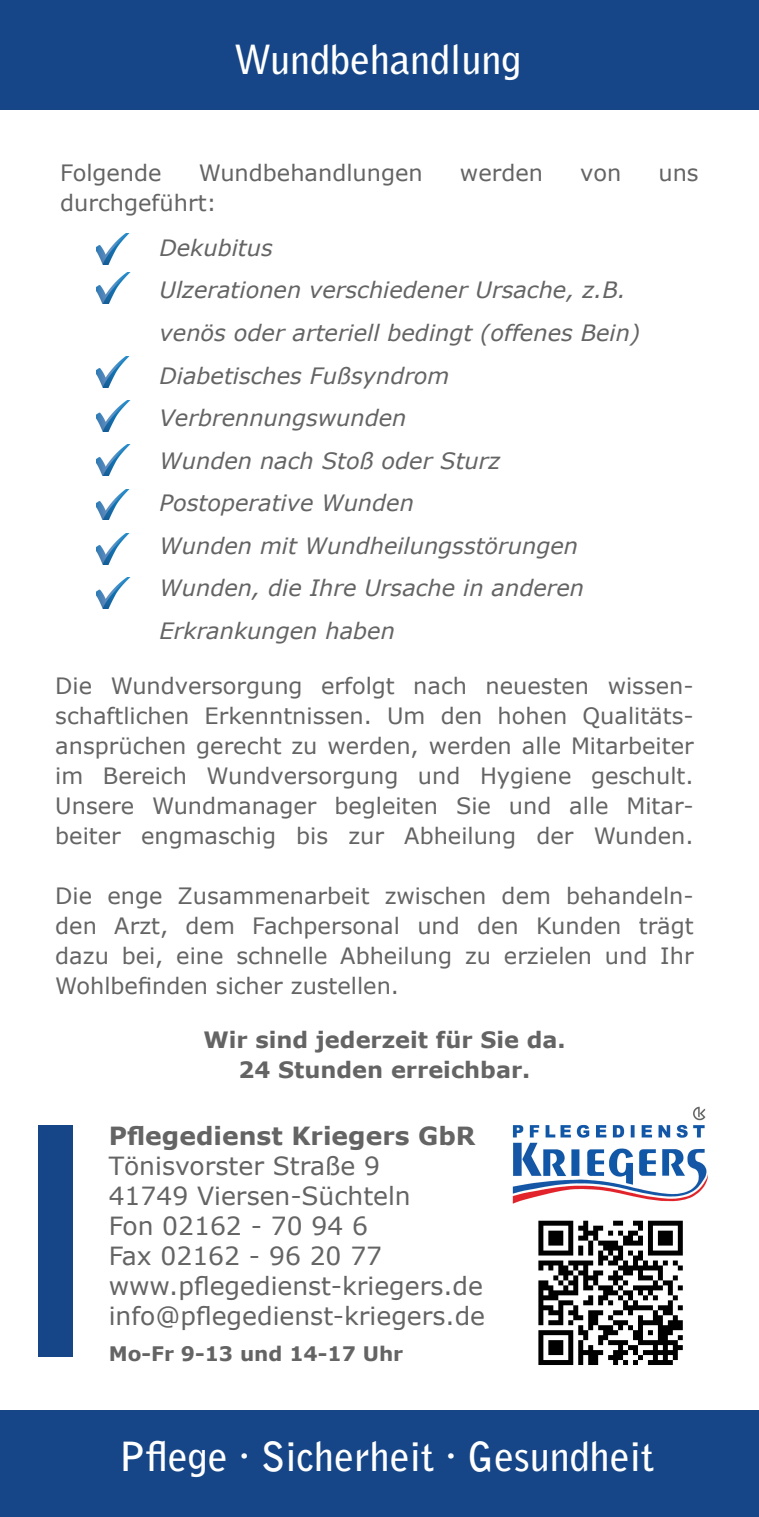
<style>
.page{position:relative;width:759px;height:1517px;background:#fff}
.page>*{position:absolute;margin:0;border:0;box-sizing:border-box;transform-origin:0 0}
.t1{font:700 40px "Bell Gothic Std";color:#fff}
.t2{font:25px/30px "Verdana";color:#646464}
.t3{font:700 25px "Verdana";color:#646464}
.t4{font:22.5px/30px "Verdana";color:#646464;text-align:justify}
.t5{font:italic 22.5px/42.5px "Verdana";color:#646464}
.t6{font:700 22.5px/30px "Verdana";color:#646464;text-align:center}
.t7{font:700 20px "Verdana";color:#646464}
</style>
<div class="page">
<div style="left:0;top:0;width:758px;height:109px;background:#164687"></div>
<div style="left:0;top:1410px;width:758px;height:107px;background:#164687"></div>
<div style="left:39px;top:1125px;width:34px;height:231px;background:#164687"></div>
<svg style="left:538px;top:1220px;width:144px;height:145px"></svg>
<img style="left:512px;top:1106px;width:196px;height:98px">
<img style="left:96px;top:233px;width:34px;height:31px">
<img style="left:96px;top:273px;width:34px;height:31px">
<img style="left:96px;top:356px;width:34px;height:31px">
<img style="left:96px;top:401px;width:34px;height:30px">
<img style="left:96px;top:445px;width:34px;height:31px">
<img style="left:96px;top:489px;width:34px;height:31px">
<img style="left:96px;top:533px;width:34px;height:31px">
<img style="left:96px;top:577px;width:35px;height:31px">
<h1 class="t1" style="left:234px;top:36px;width:289px">Wundbehandlung</h1>
<p class="t4" style="left:60px;top:158px;width:103px">Folgende</p>
<p class="t4" style="left:199px;top:158px;width:225px">Wundbehandlungen</p>
<p class="t4" style="left:460px;top:158px;width:85px">werden</p>
<p class="t4" style="left:580px;top:158px;width:43px">von</p>
<p class="t4" style="left:658px;top:158px;width:42px">uns</p>
<p class="t4" style="left:60px;top:188px;width:158px">durchgeführt:</p>
<p class="t5" style="left:159px;top:226px;width:482px">Dekubitus<br>Ulzerationen verschiedener Ursache, z.B. venös oder arteriell bedingt (offenes Bein)<br>Diabetisches Fußsyndrom<br>Verbrennungswunden<br>Wunden nach Stoß oder Sturz<br>Postoperative Wunden<br>Wunden mit Wundheilungsstörungen<br>Wunden, die Ihre Ursache in anderen<br>Erkrankungen haben</p>
<p class="t4" style="left:55px;top:670px;width:639px">Die Wundversorgung erfolgt nach neuesten wissen&shy;schaftlichen Erkenntnissen. Um den hohen Qualitäts&shy;ansprüchen gerecht zu werden, werden alle Mitarbeiter im Bereich Wundversorgung und Hygiene geschult.<br>Unsere Wundmanager begleiten Sie und alle Mitar&shy;beiter engmaschig bis zur Abheilung der Wunden.</p>
<p class="t4" style="left:55px;top:880px;width:639px">Die enge Zusammenarbeit zwischen dem behandeln&shy;den Arzt, dem Fachpersonal und den Kunden trägt dazu bei, eine schnelle Abheilung zu erzielen und Ihr Wohlbefinden sicher zustellen.</p>
<p class="t6" style="left:203px;top:1024px;width:363px">Wir sind jederzeit für Sie da.<br>24 Stunden erreichbar.</p>
<p class="t3" style="left:109px;top:1118px;width:368px">Pflegedienst Kriegers GbR</p>
<p class="t2" style="left:109px;top:1150px;width:378px">Tönisvorster Straße 9<br>41749 Viersen-Süchteln<br>Fon 02162 - 70 94 6<br>Fax 02162 - 96 20 77 www.pflegedienst-kriegers.de info@pflegedienst-kriegers.de</p>
<p class="t7" style="left:109px;top:1339px;width:296px">Mo-Fr 9-13 und 14-17 Uhr</p>
<h1 class="t1" style="left:119px;top:1432px;width:537px">Pflege · Sicherheit ∙ Gesundheit</h1>
</div>
